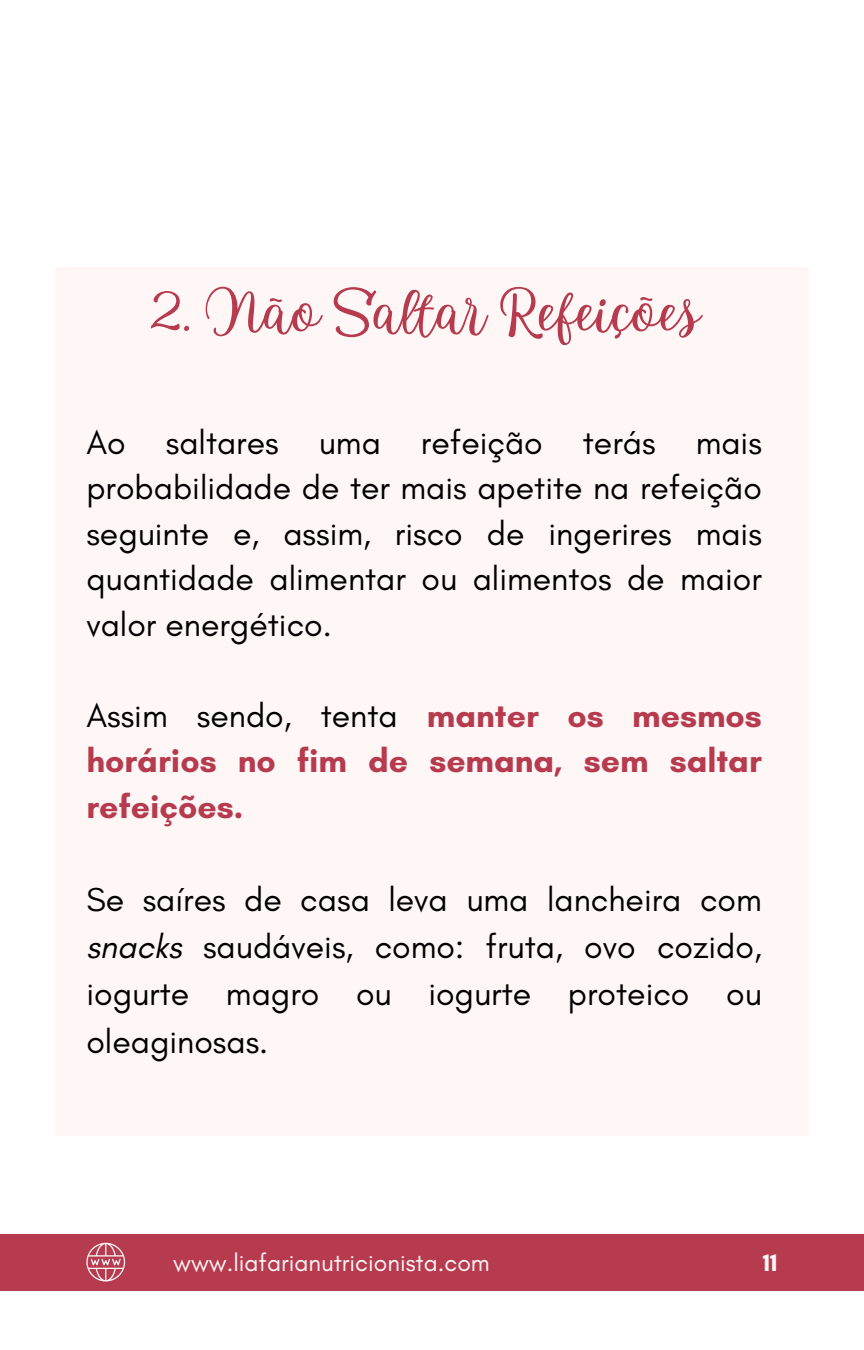
<style>
.page{position:relative;width:864px;height:1350px;background:#fff}
.page>*{position:absolute;margin:0;border:0;box-sizing:border-box;transform-origin:0 0}
.t1{font:78.75px "Howell Script";color:#b63b4f}
.t2{font:33.75px/45.4px "Glacial Indifference";color:#000;text-align:justify}
.t3{font:700 33.75px/45.4px "Glacial Indifference";color:#b63b4f;text-align:justify}
.t4{font:24.75px "Glacial Indifference";color:#fff6f6}
.t5{font:700 24.75px "Glacial Indifference";color:#fff6f6}
.s1{font-weight:400;color:#000}
.s2{font-style:italic}
</style>
<div class="page">
<div style="left:55px;top:267px;width:754px;height:869px;background:#fff6f6"></div>
<div style="left:0;top:1234px;width:864px;height:56px;background:#b63b4f"></div>
<svg style="left:86px;top:1243px;width:39px;height:38px"></svg>
<h2 class="t1" style="left:151px;top:277px;width:552px">2.Não Saltar Refeições</h2>
<h1 class="t2" style="left:86px;top:419px;width:677px">Ao saltares uma refeição terás mais probabilidade de ter mais apetite na refeição seguinte e, assim, risco de ingerires mais quantidade alimentar ou alimentos de maior valor energético.</h1>
<h2 class="t3" style="left:86px;top:692px;width:677px"><span class="s1">Assim sendo, tenta</span> manter os mesmos horários no fim de semana, sem saltar refeições.</h2>
<h2 class="t2" style="left:86px;top:875px;width:677px;line-height:47.2px">Se saíres de casa leva uma lancheira com <span class="s2">snacks</span> saudáveis, como: fruta, ovo cozido, iogurte magro ou iogurte proteico ou oleaginosas.</h2>
<p class="t4" style="left:173px;top:1247px;width:318px">www.liafarianutricionista.com</p>
<p class="t5" style="left:763px;top:1247px;width:16px">11</p>
</div>
